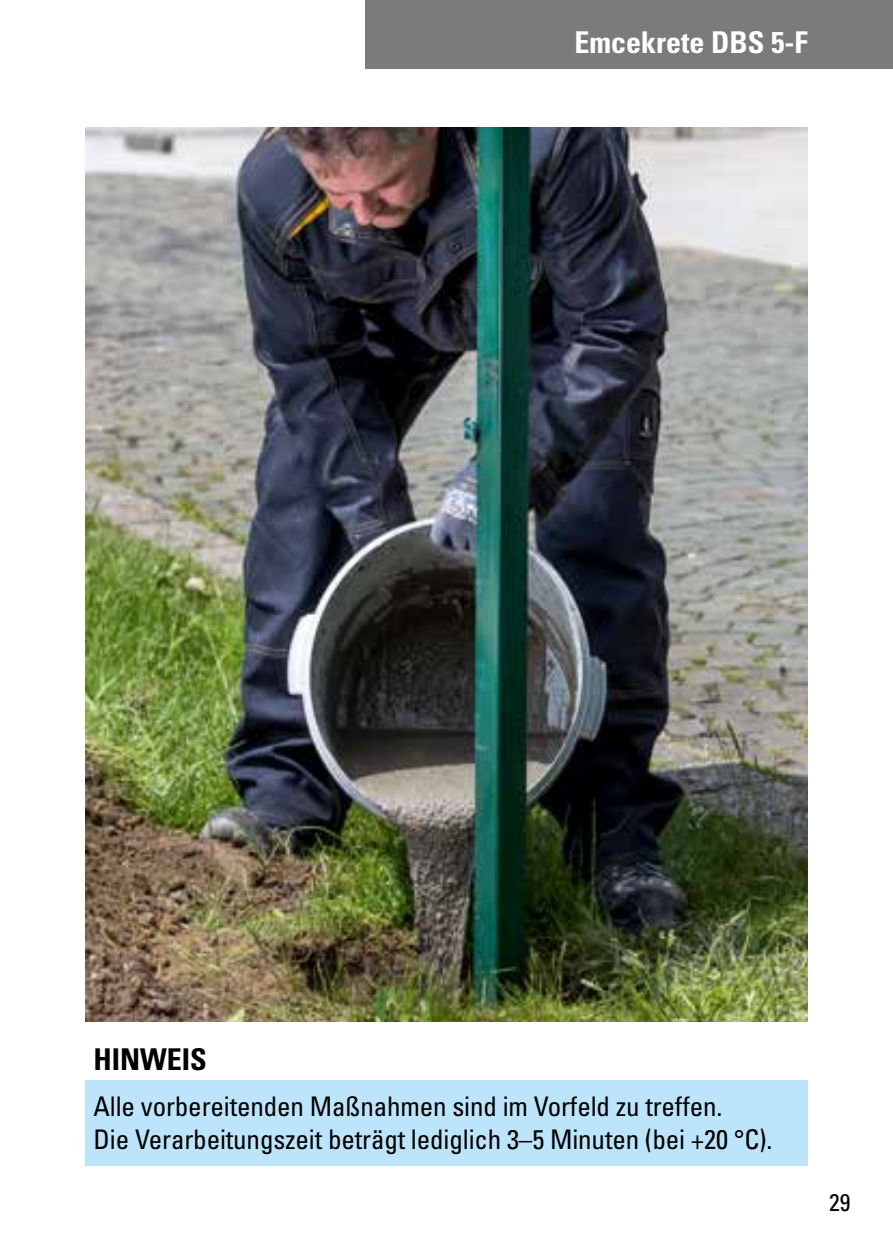
<style>
.page{position:relative;width:893px;height:1251px;background:#fff}
.page>*{position:absolute;margin:0;border:0;box-sizing:border-box;transform-origin:0 0}
.t1{font:700 condensed 30px "Univers";color:#fff}
.t2{font:700 condensed 30px "Univers";color:#000}
.t3{font:condensed 27px/33px "Univers";letter-spacing:-.005em;color:#000}
.t4{font:condensed 24px "Univers";color:#000}
</style>
<div class="page">
<div style="left:366px;top:0;width:527px;height:68px;background:#7a7b7a"></div>
<img style="left:85px;top:128px;width:723px;height:892px">
<div style="left:85px;top:1080px;width:723px;height:85px;background:#bce4fa"></div>
<p class="t1" style="left:575px;top:24px;width:235px">Emcekrete DBS 5-F</p>
<p class="t2" style="left:94px;top:1040px;width:115px">HINWEIS</p>
<p class="t3" style="left:94px;top:1088px;width:681px">Alle vorbereitenden Maßnahmen sind im Vorfeld zu treffen.<br>Die Verarbeitungszeit beträgt lediglich 3–5 Minuten (bei +20 °C).</p>
<p class="t4" style="left:829px;top:1186px;width:23px">29</p>
</div>
